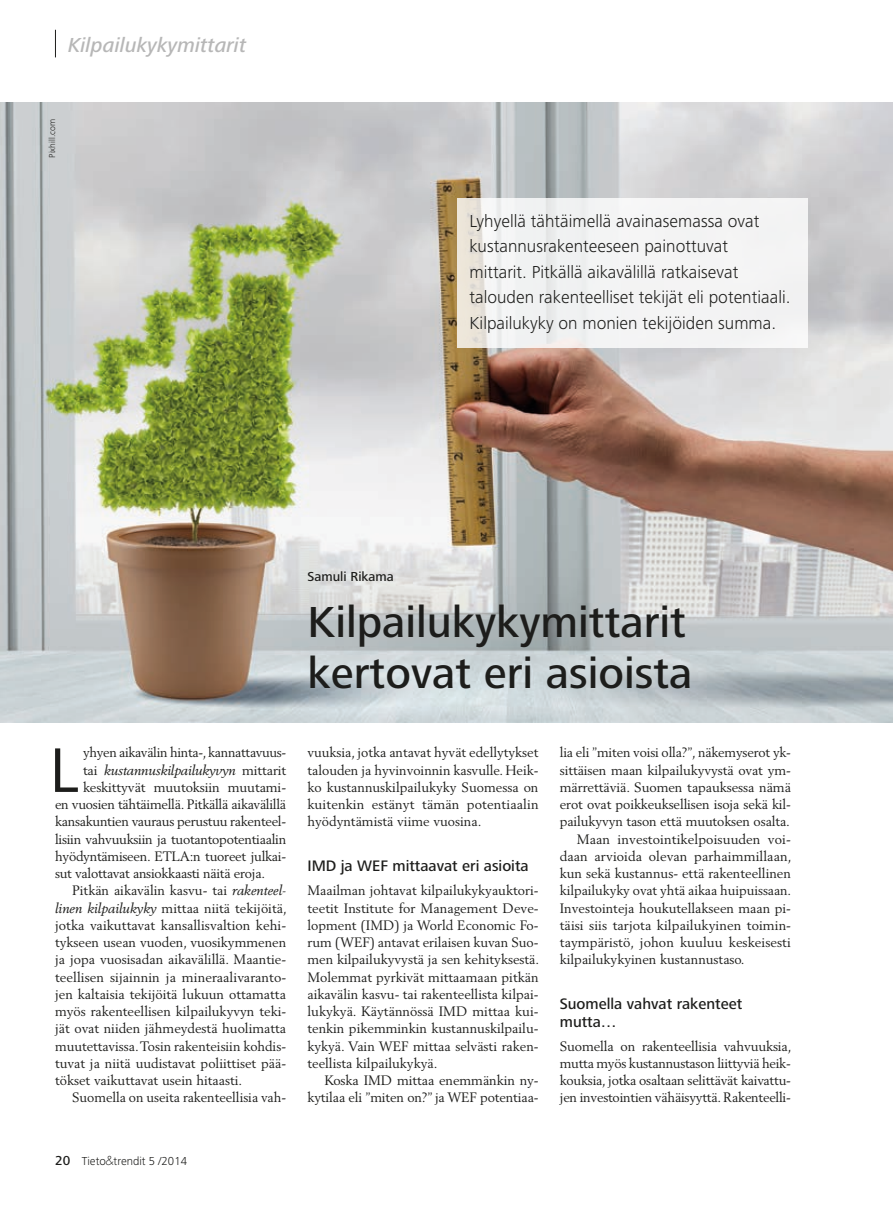
<style>
.page{position:relative;width:893px;height:1212px;background:#fff}
.page>*{position:absolute;margin:0;border:0;box-sizing:border-box;transform-origin:0 0}
.t1{font:65.25px "Frutiger Next LT";color:#1d1d1b}
.t2{font:500 45px/51px "Frutiger Next LT";color:#1d1d1b}
.t3{font:italic 500 21px "Frutiger Next LT";color:#b7b7b7}
.t4{font:300 18px/25.5px "Frutiger Next LT";color:#1d1d1b}
.t5{font:500 15.75px/18.8px "Frutiger Next LT";color:#1d1d1b}
.t6{font:13.5px/17.2px "Berling";color:#1d1d1b;text-align:justify}
.t7{font:13.5px "Berling";letter-spacing:-.02em;color:#1d1d1b}
.t8{font:italic 13.5px "Berling";letter-spacing:-.01em;color:#1d1d1b}
.t9{font:500 13.5px "Frutiger Next LT";color:#1d1d1b}
.t10{font:300 12px "Frutiger Next LT";color:#1d1d1b}
.t11{font:300 9px "Frutiger Next LT";color:#1d1d1b}
.s1{font-style:normal}
.s2{font-style:italic}
.s3{font-weight:500;font-size:13.5px}
.s4{font-family:"Futura"}
</style>
<div class="page">
<img style="left:0;top:103px;width:893px;height:620px">
<svg style="left:457px;top:198px;width:351px;height:150px;fill:#f3f3f4"></svg>
<svg style="left:55px;top:30px;width:1px;height:27px"></svg>
<h3 class="t3" style="left:68px;top:34px;width:180px">Kilpailukykymittarit</h3>
<p class="t11" style="left:47px;top:158px;width:40px;rotate:-90deg">Pixhill.com</p>
<h3 class="t4" style="left:469px;top:208px;width:323px">Lyhyellä tähtäimellä avainasemassa ovat kustannusrakenteeseen painottuvat<br>mittarit. Pitkällä aikavälillä ratkaisevat talouden rakenteelliset tekijät eli potentiaali.<br>Kilpailukyky on monien tekijöiden summa.</h3>
<p class="t9" style="left:308px;top:569px;width:88px">Samuli Rikama</p>
<h2 class="t2" style="left:308px;top:597px;width:386px">Kilpailukykymittarit kertovat eri asioista</h2>
<h1 class="t1" style="left:50px;top:734px;width:31px">L</h1>
<p class="t7" style="left:83px;top:744px;width:205px">yhyen aikavälin hinta-, kannattavuus-</p>
<p class="t8" style="left:83px;top:762px;width:205px"><span class="s1">tai</span> kustannuskilpailukyvyn <span class="s1">mittarit</span></p>
<p class="t6" style="left:83px;top:778px;width:205px">keskittyvät muutoksiin muutami-</p>
<p class="t7" style="left:55px;top:796px;width:233px">en vuosien tähtäimellä. Pitkällä aikavälillä</p>
<p class="t7" style="left:55px;top:813px;width:233px">kansakuntien vauraus perustuu rakenteel-</p>
<p class="t7" style="left:55px;top:831px;width:233px">lisiin vahvuuksiin ja tuotantopotentiaalin</p>
<p class="t7" style="left:55px;top:848px;width:233px">hyödyntämiseen. ETLA:n tuoreet julkai-</p>
<p class="t7" style="left:55px;top:865px;width:212px">sut valottavat ansiokkaasti näitä eroja.</p>
<p class="t6" style="left:72px;top:882px;width:216px">Pitkän aikavälin kasvu- tai <span class="s2">rakenteel-</span></p>
<p class="t6" style="left:55px;top:899px;width:233px"><span class="s2">linen kilpailukyky</span> mittaa niitä tekijöitä,</p>
<p class="t6" style="left:55px;top:916px;width:233px">jotka vaikuttavat kansallisvaltion kehi-</p>
<p class="t6" style="left:55px;top:934px;width:233px">tykseen usean vuoden, vuosikymmenen</p>
<p class="t6" style="left:55px;top:951px;width:233px">ja jopa vuosisadan aikavälillä. Maantie-</p>
<p class="t6" style="left:55px;top:968px;width:233px">teellisen sijainnin ja mineraalivaranto-</p>
<p class="t6" style="left:55px;top:985px;width:232px">jen kaltaisia tekijöitä lukuun ottamatta</p>
<p class="t6" style="left:55px;top:1003px;width:233px">myös rakenteellisen kilpailukyvyn teki-</p>
<p class="t6" style="left:55px;top:1020px;width:233px">jät ovat niiden jähmeydestä huolimatta</p>
<p class="t6" style="left:55px;top:1037px;width:233px">muutettavissa. Tosin rakenteisiin kohdis-</p>
<p class="t6" style="left:55px;top:1054px;width:233px">tuvat ja niitä uudistavat poliittiset pää-</p>
<p class="t6" style="left:55px;top:1072px;width:189px">tökset vaikuttavat usein hitaasti.</p>
<p class="t6" style="left:72px;top:1089px;width:216px">Suomella on useita rakenteellisia vah-</p>
<p class="t10" style="left:55px;top:1154px;width:133px"><span class="s3">20</span> Tieto<span class="s4">&amp;</span>trendit 5 /2014</p>
<p class="t6" style="left:307px;top:744px;width:233px">vuuksia, jotka antavat hyvät edellytykset talouden ja hyvinvoinnin kasvulle. Heik&shy;ko kustannuskilpailukyky Suomessa on kuitenkin estänyt tämän potentiaalin hyödyntämistä viime vuosina.</p>
<p class="t5" style="left:307px;top:856px;width:223px">IMD ja WEF mittaavat eri asioita</p>
<p class="t6" style="left:307px;top:882px;width:233px">Maailman johtavat kilpailukykyauktori&shy;teetit Institute for Management Deve&shy;lopment (IMD) ja World Economic Fo&shy;rum (WEF) antavat erilaisen kuvan Suo&shy;men kilpailukyvystä ja sen kehityksestä.<br>Molemmat pyrkivät mittaamaan pitkän aikavälin kasvu- tai rakenteellista kilpai&shy;lukykyä. Käytännössä IMD mittaa kui&shy;tenkin pikemminkin kustannuskilpailu&shy;kykyä. Vain WEF mittaa selvästi raken&shy;teellista kilpailukykyä.</p>
<p class="t6" style="left:307px;top:1072px;width:233px;text-align:right">Koska IMD mittaa enemmänkin ny&shy;kytilaa eli ”miten on?” ja WEF potentiaa-</p>
<p class="t6" style="left:560px;top:744px;width:233px">lia eli ”miten voisi olla?”, näkemyserot yk-</p>
<p class="t6" style="left:560px;top:761px;width:233px">sittäisen maan kilpailukyvystä ovat ym-</p>
<p class="t6" style="left:560px;top:778px;width:233px">märrettäviä. Suomen tapauksessa nämä</p>
<p class="t6" style="left:560px;top:796px;width:233px">erot ovat poikkeuksellisen isoja sekä kil-</p>
<p class="t6" style="left:560px;top:813px;width:232px">pailukyvyn tason että muutoksen osalta.</p>
<p class="t6" style="left:577px;top:830px;width:216px">Maan investointikelpoisuuden voi-</p>
<p class="t6" style="left:560px;top:847px;width:233px">daan arvioida olevan parhaimmillaan,</p>
<p class="t6" style="left:560px;top:865px;width:233px">kun sekä kustannus- että rakenteellinen</p>
<p class="t6" style="left:560px;top:882px;width:233px">kilpailukyky ovat yhtä aikaa huipuissaan.</p>
<p class="t6" style="left:560px;top:899px;width:233px">Investointeja houkutellakseen maan pi-</p>
<p class="t6" style="left:560px;top:916px;width:233px">täisi siis tarjota kilpailukyinen toimin-</p>
<p class="t6" style="left:560px;top:934px;width:233px">taympäristö, johon kuuluu keskeisesti</p>
<p class="t6" style="left:560px;top:951px;width:186px">kilpailukykyinen kustannustaso.</p>
<p class="t5" style="left:560px;top:994px;width:184px">Suomella vahvat rakenteet mutta…</p>
<p class="t6" style="left:560px;top:1037px;width:233px">Suomella on rakenteellisia vahvuuksia, mutta myös kustannustason liittyviä heik&shy;kouksia, jotka osaltaan selittävät kaivattu&shy;jen investointien vähäisyyttä. Rakenteelli-</p>
</div>
